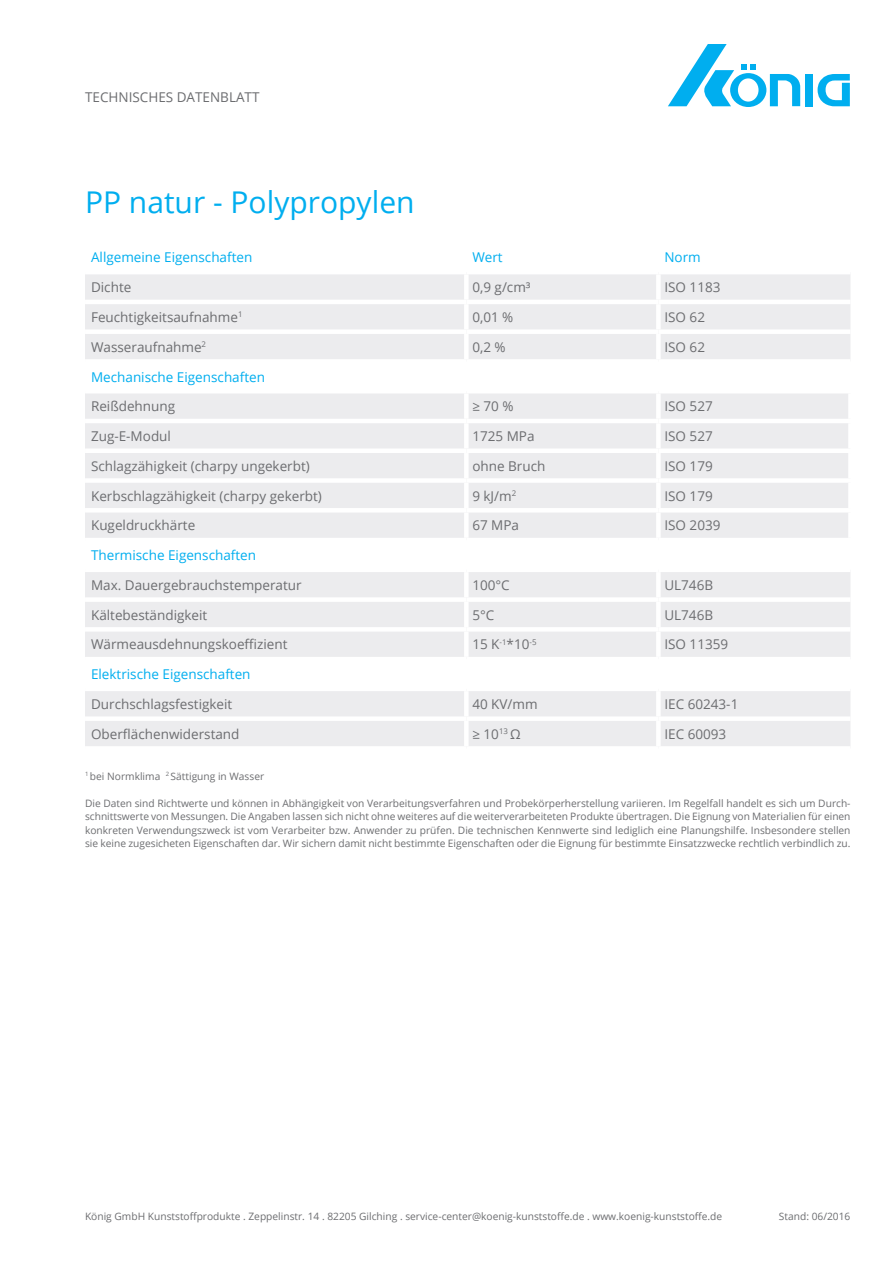
<style>
.page{position:relative;width:893px;height:1263px;background:#fff}
.page>*{position:absolute;margin:0;border:0;box-sizing:border-box;transform-origin:0 0}
.t1{font:30px "Open Sans";color:#00aeef}
.t2{font:13.5px "Open Sans";color:#6c6d70}
.t3{font:13.5px "Open Sans";color:#00aeef}
.t4{font:10.2px/13.5px "Open Sans";color:#6c6d70;text-align:justify}
</style>
<div class="page">
<svg style="left:818px;top:74px;width:32px;height:32px"></svg>
<div style="left:805px;top:74px;width:8px;height:32px;background:#00aeef"></div>
<svg style="left:668px;top:44px;width:132px;height:63px"></svg>
<svg style="left:85px;top:274px;width:765px;height:472px;fill:#ececee"></svg>
<div style="left:464px;top:274px;width:5px;height:26px;background:#fff"></div>
<div style="left:656px;top:274px;width:5px;height:26px;background:#fff"></div>
<hr style="left:85px;top:300px;width:381px;height:4px;background:#fff">
<hr style="left:466px;top:300px;width:192px;height:4px;background:#fff">
<div style="left:464px;top:304px;width:5px;height:25px;background:#fff"></div>
<hr style="left:658px;top:300px;width:192px;height:4px;background:#fff">
<div style="left:656px;top:304px;width:5px;height:25px;background:#fff"></div>
<div style="left:85px;top:329px;width:381px;height:5px;background:#fff"></div>
<div style="left:466px;top:329px;width:192px;height:5px;background:#fff"></div>
<div style="left:464px;top:334px;width:5px;height:25px;background:#fff"></div>
<div style="left:658px;top:329px;width:192px;height:5px;background:#fff"></div>
<div style="left:656px;top:334px;width:5px;height:25px;background:#fff"></div>
<div style="left:85px;top:359px;width:381px;height:5px;background:#fff"></div>
<div style="left:466px;top:359px;width:192px;height:5px;background:#fff"></div>
<div style="left:464px;top:364px;width:5px;height:25px;background:#fff"></div>
<div style="left:658px;top:359px;width:192px;height:5px;background:#fff"></div>
<div style="left:656px;top:364px;width:5px;height:25px;background:#fff"></div>
<hr style="left:85px;top:389px;width:381px;height:4px;background:#fff">
<hr style="left:466px;top:389px;width:192px;height:4px;background:#fff">
<div style="left:464px;top:393px;width:5px;height:26px;background:#fff"></div>
<hr style="left:658px;top:389px;width:195px;height:4px;background:#fff">
<div style="left:656px;top:393px;width:5px;height:26px;background:#fff"></div>
<div style="left:848px;top:393px;width:5px;height:26px;background:#fff"></div>
<hr style="left:85px;top:419px;width:381px;height:4px;background:#fff">
<hr style="left:466px;top:419px;width:192px;height:4px;background:#fff">
<div style="left:464px;top:423px;width:5px;height:25px;background:#fff"></div>
<hr style="left:658px;top:419px;width:195px;height:4px;background:#fff">
<div style="left:656px;top:423px;width:5px;height:25px;background:#fff"></div>
<div style="left:848px;top:423px;width:5px;height:25px;background:#fff"></div>
<div style="left:85px;top:448px;width:381px;height:5px;background:#fff"></div>
<div style="left:466px;top:448px;width:192px;height:5px;background:#fff"></div>
<div style="left:464px;top:453px;width:5px;height:25px;background:#fff"></div>
<div style="left:658px;top:448px;width:195px;height:5px;background:#fff"></div>
<div style="left:656px;top:453px;width:5px;height:25px;background:#fff"></div>
<div style="left:848px;top:453px;width:5px;height:25px;background:#fff"></div>
<div style="left:85px;top:478px;width:381px;height:5px;background:#fff"></div>
<div style="left:466px;top:478px;width:192px;height:5px;background:#fff"></div>
<div style="left:464px;top:483px;width:5px;height:25px;background:#fff"></div>
<div style="left:658px;top:478px;width:195px;height:5px;background:#fff"></div>
<div style="left:656px;top:483px;width:5px;height:25px;background:#fff"></div>
<div style="left:848px;top:483px;width:5px;height:25px;background:#fff"></div>
<hr style="left:85px;top:508px;width:381px;height:4px;background:#fff">
<hr style="left:466px;top:508px;width:192px;height:4px;background:#fff">
<div style="left:464px;top:512px;width:5px;height:26px;background:#fff"></div>
<hr style="left:658px;top:508px;width:195px;height:4px;background:#fff">
<div style="left:656px;top:512px;width:5px;height:26px;background:#fff"></div>
<div style="left:848px;top:512px;width:5px;height:26px;background:#fff"></div>
<hr style="left:85px;top:538px;width:381px;height:4px;background:#fff">
<hr style="left:466px;top:538px;width:192px;height:4px;background:#fff">
<div style="left:464px;top:542px;width:5px;height:26px;background:#fff"></div>
<hr style="left:658px;top:538px;width:195px;height:4px;background:#fff">
<div style="left:656px;top:542px;width:5px;height:26px;background:#fff"></div>
<hr style="left:85px;top:568px;width:381px;height:4px;background:#fff">
<hr style="left:466px;top:568px;width:192px;height:4px;background:#fff">
<div style="left:464px;top:572px;width:5px;height:25px;background:#fff"></div>
<hr style="left:658px;top:568px;width:192px;height:4px;background:#fff">
<div style="left:656px;top:572px;width:5px;height:25px;background:#fff"></div>
<div style="left:85px;top:597px;width:381px;height:5px;background:#fff"></div>
<div style="left:466px;top:597px;width:192px;height:5px;background:#fff"></div>
<div style="left:464px;top:602px;width:5px;height:25px;background:#fff"></div>
<div style="left:658px;top:597px;width:192px;height:5px;background:#fff"></div>
<div style="left:656px;top:602px;width:5px;height:25px;background:#fff"></div>
<div style="left:85px;top:627px;width:381px;height:5px;background:#fff"></div>
<div style="left:466px;top:627px;width:192px;height:5px;background:#fff"></div>
<div style="left:464px;top:632px;width:5px;height:25px;background:#fff"></div>
<div style="left:658px;top:627px;width:192px;height:5px;background:#fff"></div>
<div style="left:656px;top:632px;width:5px;height:25px;background:#fff"></div>
<hr style="left:85px;top:657px;width:381px;height:4px;background:#fff">
<hr style="left:466px;top:657px;width:192px;height:4px;background:#fff">
<div style="left:464px;top:661px;width:5px;height:26px;background:#fff"></div>
<hr style="left:658px;top:657px;width:192px;height:4px;background:#fff">
<div style="left:656px;top:661px;width:5px;height:26px;background:#fff"></div>
<hr style="left:85px;top:687px;width:381px;height:4px;background:#fff">
<hr style="left:466px;top:687px;width:192px;height:4px;background:#fff">
<div style="left:464px;top:691px;width:5px;height:25px;background:#fff"></div>
<hr style="left:658px;top:687px;width:192px;height:4px;background:#fff">
<div style="left:656px;top:691px;width:5px;height:25px;background:#fff"></div>
<div style="left:85px;top:716px;width:381px;height:5px;background:#fff"></div>
<div style="left:466px;top:716px;width:192px;height:5px;background:#fff"></div>
<div style="left:464px;top:721px;width:5px;height:25px;background:#fff"></div>
<div style="left:658px;top:716px;width:192px;height:5px;background:#fff"></div>
<div style="left:656px;top:721px;width:5px;height:25px;background:#fff"></div>
<h2 class="t2" style="left:85px;top:88px;width:176px">TECHNISCHES DATENBLATT</h2>
<h1 class="t1" style="left:85px;top:181px;width:331px">PP natur - Polypropylen</h1>
<h2 class="t3" style="left:91px;top:248px;width:163px">Allgemeine Eigenschaften</h2>
<h2 class="t3" style="left:472px;top:248px;width:32px">Wert</h2>
<h2 class="t3" style="left:664px;top:248px;width:38px">Norm</h2>
<h2 class="t2" style="left:91px;top:278px;width:42px">Dichte</h2>
<h2 class="t2" style="left:472px;top:278px;width:60px">0,9 g/cm³</h2>
<h2 class="t2" style="left:664px;top:278px;width:58px">ISO 1183</h2>
<h2 class="t2" style="left:91px;top:308px;width:153px">Feuchtigkeitsaufnahme<sup>1</sup></h2>
<h2 class="t2" style="left:472px;top:308px;width:43px">0,01 %</h2>
<h2 class="t2" style="left:664px;top:308px;width:42px">ISO 62</h2>
<h2 class="t2" style="left:91px;top:338px;width:117px">Wasseraufnahme<sup>2</sup></h2>
<h2 class="t2" style="left:472px;top:338px;width:35px">0,2 %</h2>
<h2 class="t2" style="left:664px;top:338px;width:42px">ISO 62</h2>
<h2 class="t3" style="left:91px;top:367px;width:175px">Mechanische Eigenschaften</h2>
<h2 class="t2" style="left:91px;top:397px;width:86px">Reißdehnung</h2>
<h2 class="t2" style="left:472px;top:397px;width:43px">≥ 70 %</h2>
<h2 class="t2" style="left:664px;top:397px;width:50px">ISO 527</h2>
<h2 class="t2" style="left:91px;top:427px;width:81px">Zug-E-Modul</h2>
<h2 class="t2" style="left:472px;top:427px;width:64px">1725 MPa</h2>
<h2 class="t2" style="left:664px;top:427px;width:50px">ISO 527</h2>
<h2 class="t2" style="left:91px;top:457px;width:220px">Schlagzähigkeit (charpy ungekerbt)</h2>
<h2 class="t2" style="left:472px;top:457px;width:75px">ohne Bruch</h2>
<h2 class="t2" style="left:664px;top:457px;width:50px">ISO 179</h2>
<h2 class="t2" style="left:91px;top:486px;width:232px">Kerbschlagzähigkeit (charpy gekerbt)</h2>
<h2 class="t2" style="left:472px;top:486px;width:45px">9 kJ/m<sup>2</sup></h2>
<h2 class="t2" style="left:664px;top:486px;width:50px">ISO 179</h2>
<h2 class="t2" style="left:91px;top:516px;width:106px">Kugeldruckhärte</h2>
<h2 class="t2" style="left:472px;top:516px;width:48px">67 MPa</h2>
<h2 class="t2" style="left:664px;top:516px;width:58px">ISO 2039</h2>
<h2 class="t3" style="left:91px;top:546px;width:167px">Thermische Eigenschaften</h2>
<h2 class="t2" style="left:91px;top:576px;width:212px">Max. Dauergebrauchstemperatur</h2>
<h2 class="t2" style="left:472px;top:576px;width:39px">100°C</h2>
<h2 class="t2" style="left:664px;top:576px;width:50px">UL746B</h2>
<h2 class="t2" style="left:91px;top:605px;width:118px">Kältebeständigkeit</h2>
<h2 class="t2" style="left:472px;top:605px;width:24px">5°C</h2>
<h2 class="t2" style="left:664px;top:605px;width:50px">UL746B</h2>
<h2 class="t2" style="left:91px;top:635px;width:198px">Wärmeausdehnungskoeffizient</h2>
<h2 class="t2" style="left:472px;top:635px;width:66px">15 K<sup>-1</sup>*10<sup>-5</sup></h2>
<h2 class="t2" style="left:664px;top:635px;width:65px">ISO 11359</h2>
<h2 class="t3" style="left:91px;top:665px;width:161px">Elektrische Eigenschaften</h2>
<h2 class="t2" style="left:91px;top:695px;width:143px">Durchschlagsfestigkeit</h2>
<h2 class="t2" style="left:472px;top:695px;width:67px">40 KV/mm</h2>
<h2 class="t2" style="left:664px;top:695px;width:75px">IEC 60243-1</h2>
<h2 class="t2" style="left:91px;top:724px;width:150px">Oberflächenwiderstand</h2>
<h2 class="t2" style="left:472px;top:724px;width:50px">≥ 10<sup>13</sup> Ω</h2>
<h2 class="t2" style="left:664px;top:724px;width:63px">IEC 60093</h2>
<p class="t4" style="left:85px;top:769px;width:181px"><sup>1</sup> bei Normklima <sup>2</sup> Sättigung in Wasser</p>
<p class="t4" style="left:85px;top:796px;width:767px">Die Daten sind Richtwerte und können in Abhängigkeit von Verarbeitungsverfahren und Probekörperherstellung variieren. Im Regelfall handelt es sich um Durch&shy;schnittswerte von Messungen. Die Angaben lassen sich nicht ohne weiteres auf die weiterverarbeiteten Produkte übertragen. Die Eignung von Materialien für einen konkreten Verwendungszweck ist vom Verarbeiter bzw. Anwender zu prüfen. Die technischen Kennwerte sind lediglich eine Planungshilfe. Insbesondere stellen sie keine zugesicheten Eigenschaften dar. Wir sichern damit nicht bestimmte Eigenschaften oder die Eignung für bestimmte Einsatzzwecke rechtlich verbindlich zu.</p>
<p class="t4" style="left:85px;top:1209px;width:639px">König GmbH Kunststoffprodukte . Zeppelinstr. 14 . 82205 Gilching . service-center@koenig-kunststoffe.de . www.koenig-kunststoffe.de</p>
<p class="t4" style="left:779px;top:1209px;width:73px">Stand: 06/2016</p>
</div>
